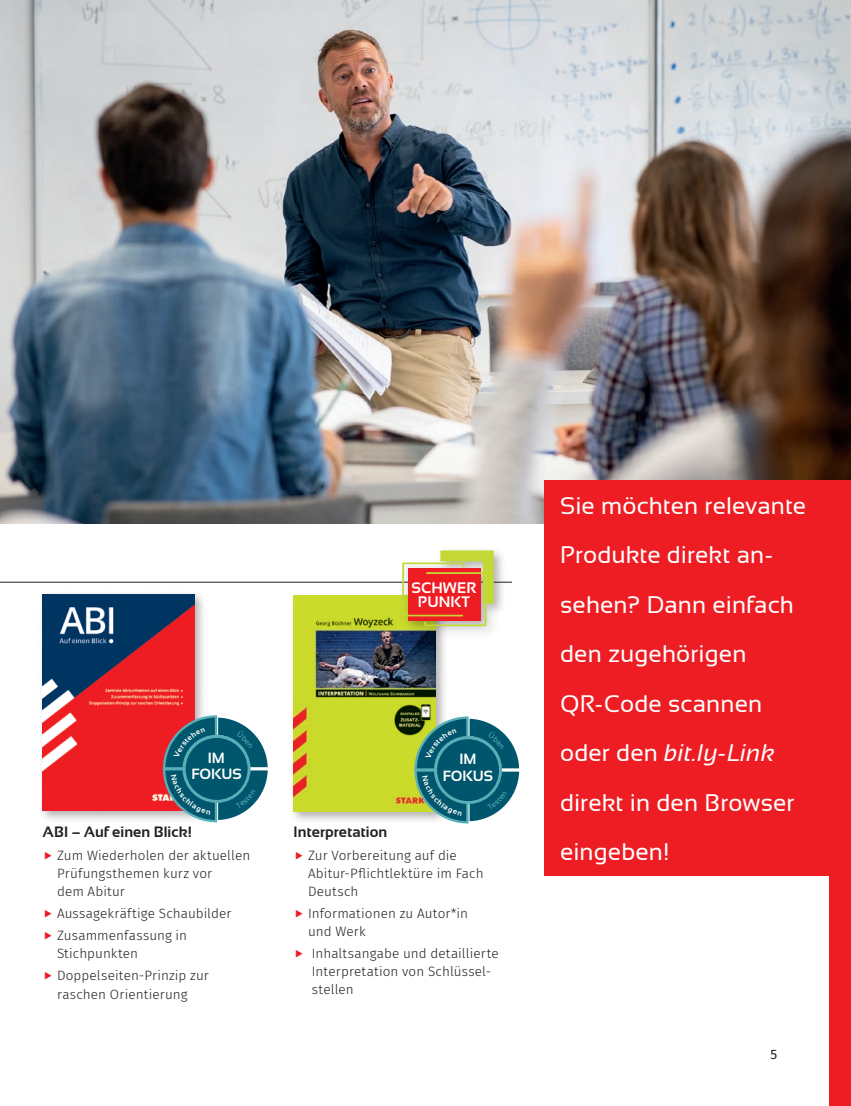
<style>
.page{position:relative;width:851px;height:1106px;background:#fff}
.page>*{position:absolute;margin:0;border:0;box-sizing:border-box;transform-origin:0 0}
.t1{font:24px/49.5px "Sansation";letter-spacing:.005em;color:#fff}
.t2{font:700 15.15px/13.8px "Sansation";letter-spacing:.005em;color:#fff;text-align:center}
.t3{font:700 15px "Sansation";letter-spacing:.01em;color:#231f20}
.t4{font:700 14.85px/16.4px "Sansation";letter-spacing:-.005em;color:#fff;text-align:center}
.t5{font:300 13.5px/18px "Fira Sans";letter-spacing:.005em;color:#231f20}
.t6{font:13.5px "Fira Sans";color:#231f20}
.s1{font-style:italic}
</style>
<div class="page">
<div style="left:829px;top:0;width:21px;height:1106px;background:#ee1d23"></div>
<hr style="left:0;top:582px;width:512px;height:1px;background:#231f20">
<img style="left:0;top:0;width:850px;height:524px">
<div style="left:38px;top:590px;width:169px;height:233px;background:#231f20;opacity:.35"></div>
<img style="left:43px;top:594px;width:151px;height:216px">
<div style="left:289px;top:591px;width:160px;height:234px;background:#231f20;opacity:.35"></div>
<img style="left:293px;top:596px;width:143px;height:216px">
<div style="left:398px;top:546px;width:108px;height:93px;background:#231f20;opacity:.35"></div>
<svg style="left:402px;top:550px;width:91px;height:76px;background:#e0764f"></svg>
<div style="left:544px;top:480px;width:306px;height:395px;background:#ee1d23"></div>
<svg style="left:163px;top:715px;width:105px;height:107px;background:#447686"></svg>
<svg style="left:414px;top:716px;width:105px;height:107px;background:#3e8186"></svg>
<p class="t2" style="left:411px;top:580px;width:66px">SCHWER<br>PUNKT</p>
<p class="t4" style="left:191px;top:750px;width:52px">IM<br>FOKUS</p>
<p class="t3" style="left:43px;top:823px;width:151px">ABI – Auf einen Blick!</p>
<p class="t5" style="left:57px;top:846px;width:195px">Zum Wiederholen der aktuellen<br>Prüfungsthemen kurz vor<br>dem Abitur</p>
<p class="t5" style="left:57px;top:902px;width:176px;line-height:22.2px">Aussagekräftige Schaubilder<br>Zusammenfassung in</p>
<p class="t5" style="left:57px;top:942px;width:153px;line-height:22.2px">Stichpunkten<br>Doppelseiten-Prinzip zur</p>
<p class="t5" style="left:57px;top:984px;width:132px">raschen Orientierung</p>
<p class="t4" style="left:442px;top:751px;width:52px">IM<br>FOKUS</p>
<p class="t3" style="left:293px;top:823px;width:95px">Interpretation</p>
<p class="t5" style="left:308px;top:846px;width:177px">Zur Vorbereitung auf die<br>Abitur-Pflichtlektüre im Fach<br>Deutsch</p>
<p class="t5" style="left:308px;top:904px;width:161px">Informationen zu Autor*in und Werk</p>
<p class="t5" style="left:312px;top:944px;width:188px">Inhaltsangabe und detaillierte<br>Interpretation von Schlüssel&shy;stellen</p>
<h1 class="t1" style="left:560px;top:480px;width:247px">Sie möchten relevante<br>Produkte direkt an&shy;sehen? Dann einfach den zugehörigen<br>QR-Code scannen oder den <span class="s1">bit.ly-Link </span>direkt in den Browser eingeben!</h1>
<p class="t6" style="left:770px;top:1044px;width:8px">5</p>
</div>
